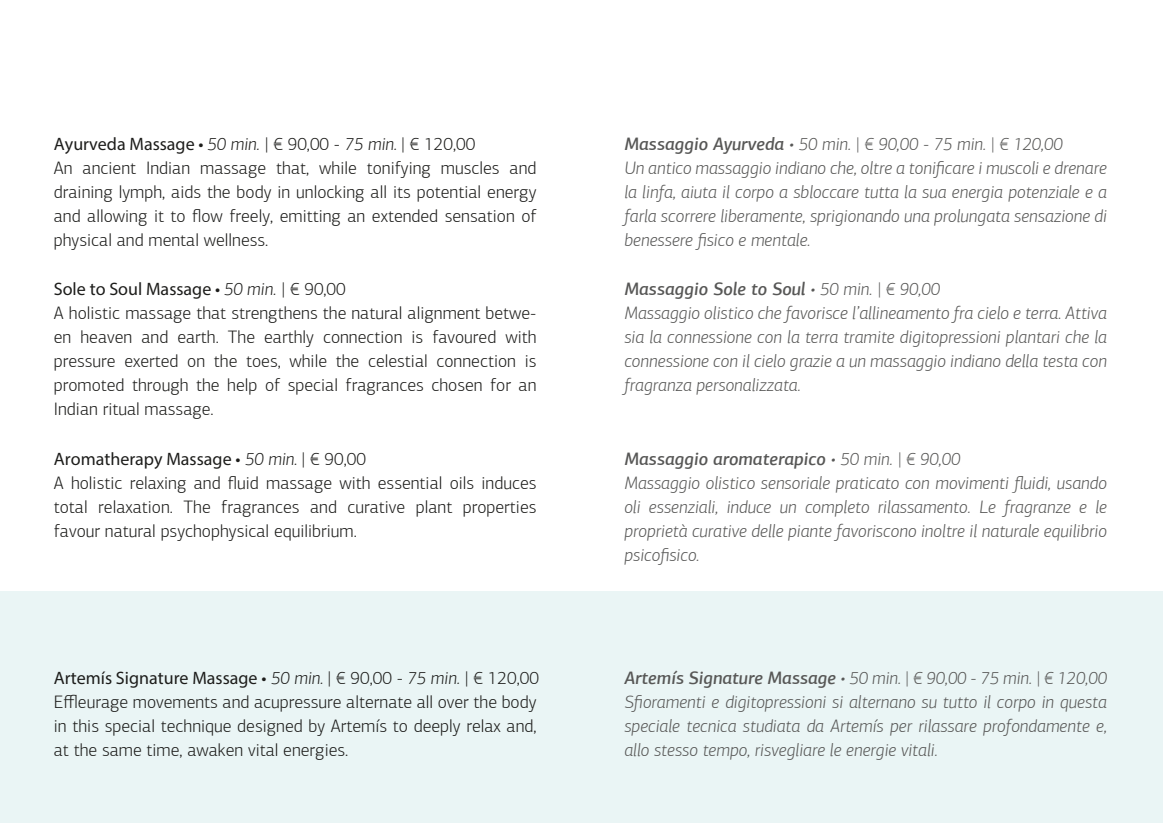
<style>
.page{position:relative;width:1163px;height:823px;background:#fff}
.page>*{position:absolute;margin:0;border:0;box-sizing:border-box;transform-origin:0 0}
.t1{font:italic 300 18px/24px "PF Agora Sans Pro";color:#575756}
.t2{font:300 18px/24px "PF Agora Sans Pro";color:#1d1d1b;text-align:justify}
.t3{font:18px "Myriad Pro";color:#1d1d1b}
.s1{font-family:"PF Agora Sans Pro";font-weight:300;font-style:italic}
.s2{font-family:"PF Agora Sans Pro";font-weight:300}
.s3{font-weight:500}
</style>
<div class="page">
<div style="left:0;top:591px;width:1162px;height:231px;background:#eaf5f5"></div>
<p class="t3" style="left:54px;top:133px;width:423px">Ayurveda Massage • <span class="s1">50 min.</span> <span class="s2">| € 90,00 -</span> <span class="s1">75 min.</span> <span class="s2">| € 120,00</span></p>
<p class="t2" style="left:54px;top:156px;width:484px">An ancient Indian massage that, while tonifying muscles and draining lymph, aids the body in unlocking all its potential energy and allowing it to flow freely, emitting an extended sensation of physical and mental wellness.</p>
<p class="t3" style="left:54px;top:277px;width:293px">Sole to Soul Massage • <span class="s1">50 min.</span> <span class="s2">| € 90,00</span></p>
<p class="t2" style="left:54px;top:301px;width:484px">A holistic massage that strengthens the natural alignment betwe&shy;en heaven and earth. The earthly connection is favoured with pressure exerted on the toes, while the celestial connection is promoted through the help of special fragrances chosen for an Indian ritual massage.</p>
<p class="t3" style="left:54px;top:447px;width:313px">Aromatherapy Massage • <span class="s1">50 min.</span> <span class="s2">| € 90,00</span></p>
<p class="t2" style="left:54px;top:470px;width:484px">A holistic relaxing and fluid massage with essential oils induces total relaxation. The fragrances and curative plant properties favour natural psychophysical equilibrium.</p>
<p class="t3" style="left:54px;top:666px;width:486px">Artemís Signature Massage • <span class="s1">50 min.</span> <span class="s2">| € 90,00 -</span> <span class="s1">75 min.</span> <span class="s2">| € 120,00</span></p>
<p class="t2" style="left:54px;top:689px;width:484px">Effleurage movements and acupressure alternate all over the body in this special technique designed by Artemís to deeply relax and, at the same time, awaken vital energies.</p>
<p class="t1" style="left:624px;top:132px;width:484px"><span class="s3">Massaggio Ayurveda</span> • 50 min. | € 90,00 - 75 min. | € 120,00<br>Un antico massaggio indiano che, oltre a tonificare i muscoli e drenare la linfa, aiuta il corpo a sbloccare tutta la sua energia potenziale e a farla scorrere liberamente, sprigionando una prolungata sensazione di benessere fisico e mentale.</p>
<p class="t1" style="left:624px;top:277px;width:484px"><span class="s3">Massaggio Sole to Soul</span> • 50 min. | € 90,00<br>Massaggio olistico che favorisce l’allineamento fra cielo e terra. Attiva sia la connessione con la terra tramite digitopressioni plantari che la connessione con il cielo grazie a un massaggio indiano della testa con fragranza personalizzata.</p>
<p class="t1" style="left:624px;top:446px;width:484px"><span class="s3">Massaggio aromaterapico</span> • 50 min. | € 90,00<br>Massaggio olistico sensoriale praticato con movimenti fluidi, usando oli essenziali, induce un completo rilassamento. Le fragranze e le proprietà curative delle piante favoriscono inoltre il naturale equilibrio psicofisico.</p>
<p class="t1" style="left:624px;top:665px;width:484px;text-align:justify"><span class="s3">Artemís Signature Massage</span> • 50 min. | € 90,00 - 75 min. | € 120,00<br>Sfioramenti e digitopressioni si alternano su tutto il corpo in questa speciale tecnica studiata da Artemís per rilassare profondamente e, allo stesso tempo, risvegliare le energie vitali.</p>
</div>
